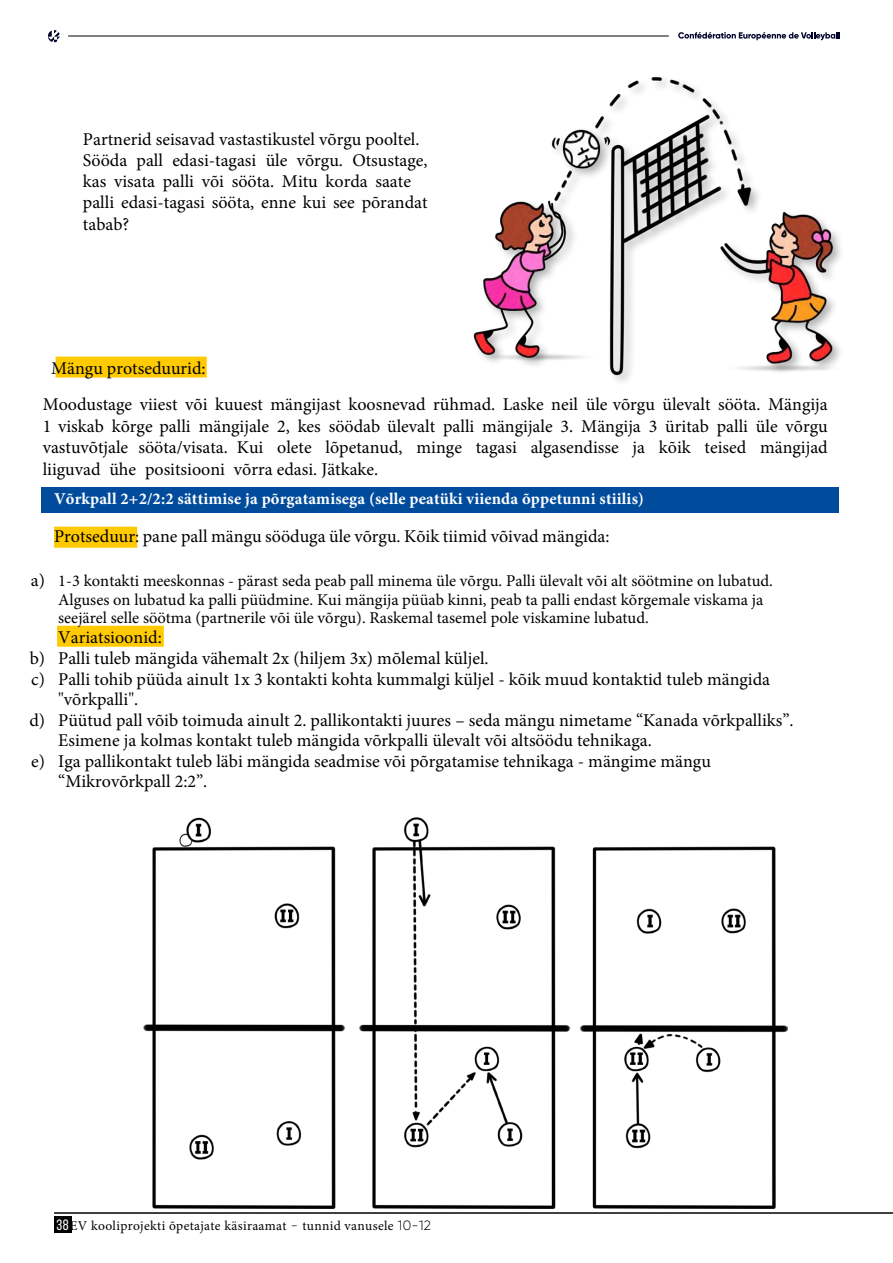
<style>
.page{position:relative;width:893px;height:1263px;background:#fff}
.page>*{position:absolute;margin:0;border:0;box-sizing:border-box;transform-origin:0 0}
.Gilroy_basic{font:18px/21.1px "Minion Pro";color:#000}
.t1{font:16.5px/18.9px "Minion Pro";color:#000}
.Sub-header_blue_back{font:700 16.5px "Minion Pro";letter-spacing:.01em;color:#fff}
.t2{font:13.5px "Minion Pro";letter-spacing:.025em;color:#020203}
.s1{font-size:18px}
.s2{font-family:"Bebas Neue";font-size:15px;color:#fff}
.s3{font-family:"Gilroy";font-weight:300}
</style>
<div class="page">
<div style="left:54px;top:1216px;width:17px;height:16px;background:#020203"></div>
<hr style="left:54px;top:1213px;width:839px;height:1px;background:#020203">
<svg style="left:678px;top:32px;width:162px;height:8px"></svg>
<hr style="left:68px;top:36px;width:601px;height:1px;background:#020203">
<svg style="left:48px;top:30px;width:12px;height:12px"></svg>
<div style="left:56px;top:356px;width:151px;height:22px;background:#ffca00"></div>
<div style="left:41px;top:487px;width:798px;height:25px;background:#004b9c"></div>
<div style="left:54px;top:527px;width:83px;height:21px;background:#ffca00"></div>
<div style="left:57px;top:624px;width:107px;height:24px;background:#ffca00"></div>
<img style="left:473px;top:76px;width:366px;height:306px">
<img style="left:144px;top:817px;width:644px;height:392px">
<img style="left:725px;top:364px;width:114px;height:7px">
<img style="left:480px;top:354px;width:117px;height:7px">
<p class="Gilroy_basic" style="left:83px;top:129px;width:346px">Partnerid seisavad vastastikustel võrgu pooltel.<br>Sööda pall edasi-tagasi üle võrgu. Otsustage, kas visata palli või sööta. Mitu korda saate palli edasi-tagasi sööta, enne kui see põrandat tabab?</p>
<p class="Gilroy_basic" style="left:43px;top:350px;width:787px;line-height:36.5px;text-indent:8px">Mängu protseduurid:<br>Moodustage viiest või kuuest mängijast koosnevad rühmad. Laske neil üle võrgu ülevalt sööta. Mängija</p>
<p class="Gilroy_basic" style="left:43px;top:415px;width:787px;text-align:justify">1 viskab kõrge palli mängijale 2, kes söödab ülevalt palli mängijale 3. Mängija 3 üritab palli üle võrgu vastuvõtjale sööta/visata. Kui olete lõpetanud, minge tagasi algasendisse ja kõik teised mängijad liiguvad ühe positsiooni võrra edasi. Jätkake.</p>
<p class="Sub-header_blue_back" style="left:54px;top:487px;width:591px">Võrkpall 2+2/2:2 sättimise ja põrgatamisega (selle peatüki viienda õppetunni stiilis)</p>
<p class="Gilroy_basic" style="left:54px;top:526px;width:557px">Protseduur: pane pall mängu sööduga üle võrgu. Kõik tiimid võivad mängida:</p>
<p class="t1" style="left:58px;top:571px;width:716px;text-indent:-27px"><span class="s1">a)</span> 1-3 kontakti meeskonnas - pärast seda peab pall minema üle võrgu. Palli ülevalt või alt söötmine on lubatud.<br>Alguses on lubatud ka palli püüdmine. Kui mängija püüab kinni, peab ta palli endast kõrgemale viskama ja seejärel selle söötma (partnerile või üle võrgu). Raskemal tasemel pole viskamine lubatud.</p>
<p class="Gilroy_basic" style="left:58px;top:627px;width:105px">Variatsioonid:</p>
<p class="Gilroy_basic" style="left:30px;top:648px;width:460px">b) Palli tuleb mängida vähemalt 2x (hiljem 3x) mõlemal küljel.</p>
<p class="Gilroy_basic" style="left:31px;top:668px;width:740px">c) Palli tohib püüda ainult 1x 3 kontakti kohta kummalgi küljel - kõik muud kontaktid tuleb mängida</p>
<p class="Gilroy_basic" style="left:58px;top:689px;width:81px">"võrkpalli".</p>
<p class="Gilroy_basic" style="left:29px;top:709px;width:766px">d) Püütud pall võib toimuda ainult 2. pallikontakti juures – seda mängu nimetame “Kanada võrkpalliks”.</p>
<p class="Gilroy_basic" style="left:58px;top:730px;width:595px">Esimene ja kolmas kontakt tuleb mängida võrkpalli ülevalt või altsöödu tehnikaga.</p>
<p class="Gilroy_basic" style="left:31px;top:750px;width:681px">e) Iga pallikontakt tuleb läbi mängida seadmise või põrgatamise tehnikaga - mängime mängu</p>
<p class="Gilroy_basic" style="left:58px;top:771px;width:151px">“Mikrovõrkpall 2:2”.</p>
<p class="t2" style="left:57px;top:1216px;width:376px"><span class="s2">38</span>CEV kooliprojekti õpetajate käsiraamat <span class="s3">-</span> tunnid vanusele <span class="s3">10-12</span></p>
</div>
